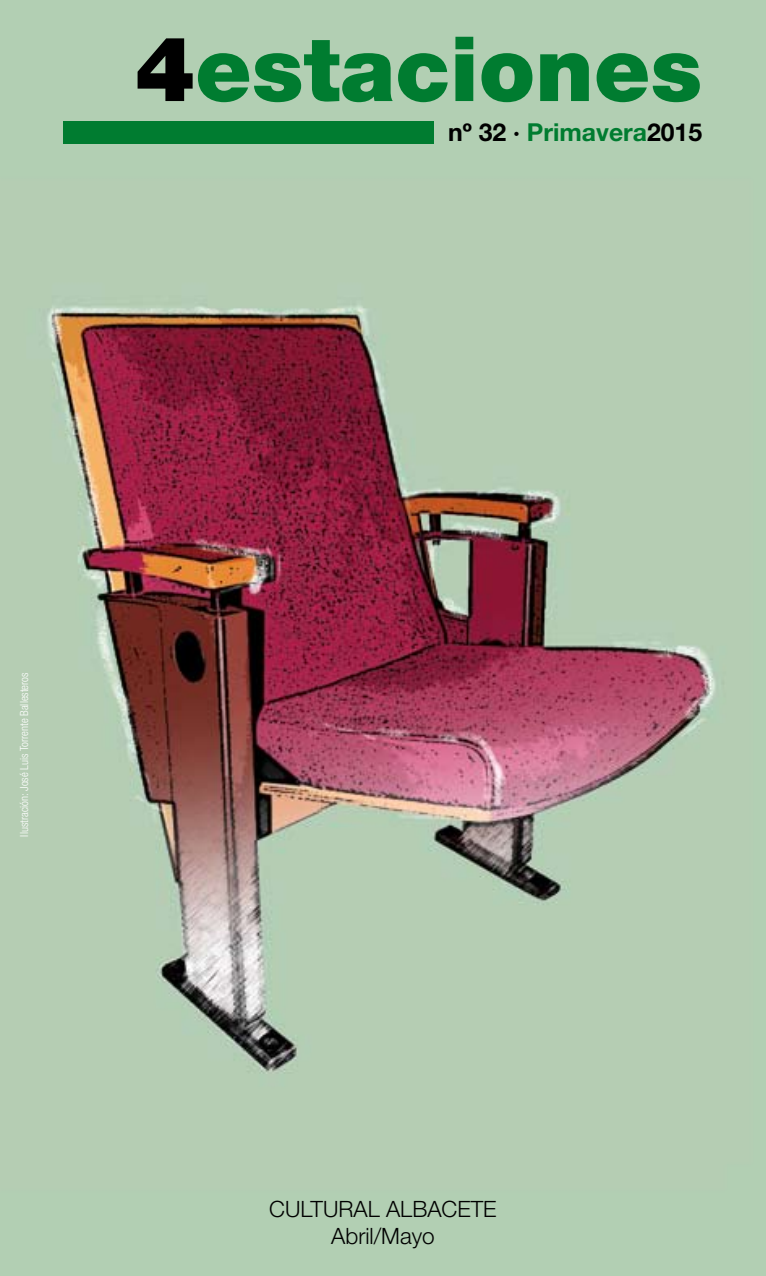
<style>
.page{position:relative;width:766px;height:1276px;background:#fff}
.page>*{position:absolute;margin:0;border:0;box-sizing:border-box;transform-origin:0 0}
.t1{font:900 90px "Helvetica Neue";color:#007c30}
.t2{font:700 24.75px "Helvetica Neue";color:#000}
.t3{font:300 22.5px/27px "Helvetica Neue";color:#000;text-align:center}
.t4{font:300 condensed 11.25px "Helvetica Neue";color:#fff}
.s1{color:#000}
.s2{color:#007c30}
</style>
<div class="page">
<img style="left:0;top:0;width:765px;height:1276px">
<div style="left:64px;top:121px;width:370px;height:23px;background:#007c30"></div>
<h1 class="t1" style="left:135px;top:15px;width:568px"><span class="s1">4</span>estaciones</h1>
<h2 class="t2" style="left:448px;top:116px;width:255px">nº 32 · <span class="s2">Primavera</span>2015</h2>
<p class="t4" style="left:18px;top:836px;width:166px;rotate:-90deg">Ilustración: José Luis Torrente Ballesteros</p>
<h3 class="t3" style="left:269px;top:1195px;width:229px">CULTURAL ALBACETE<br>Abril/Mayo</h3>
</div>
